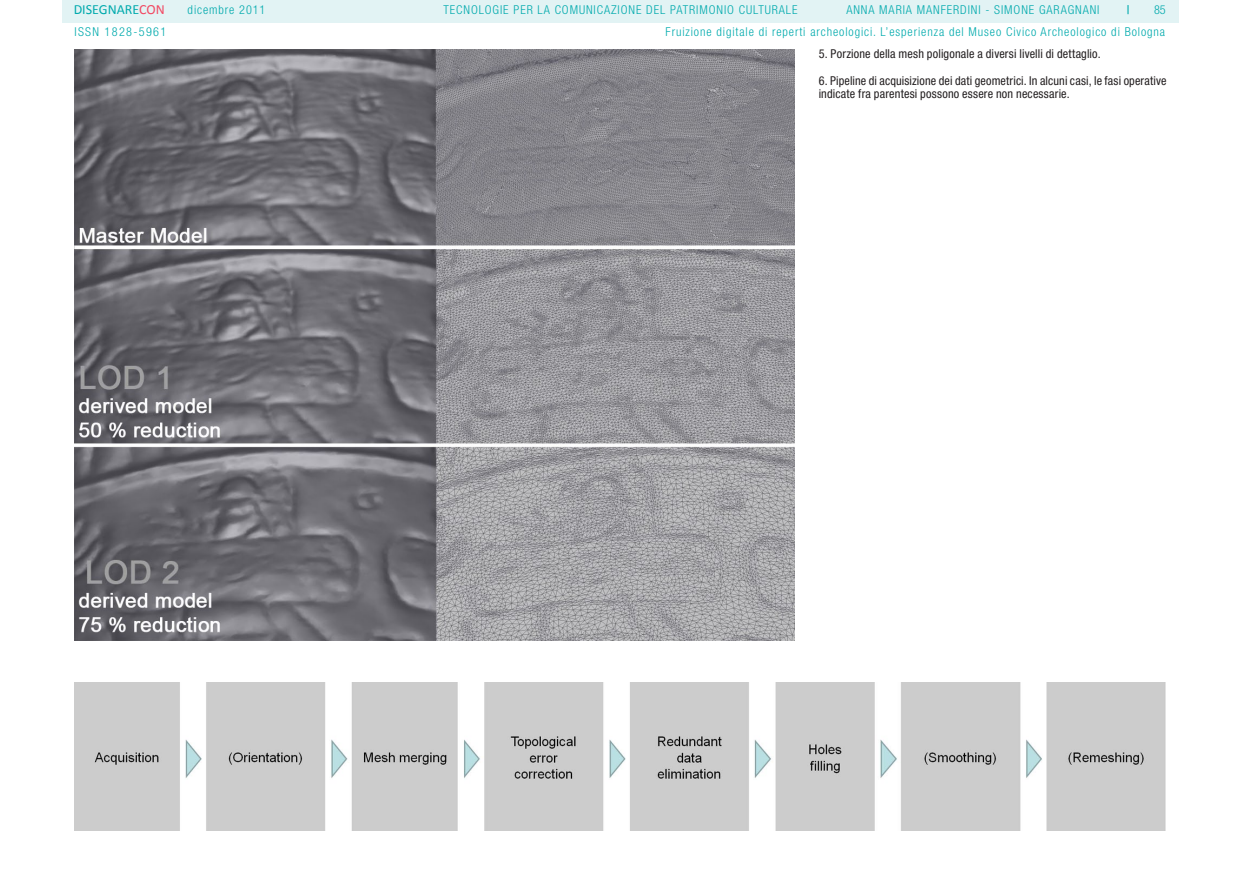
<style>
.page{position:relative;width:1241px;height:893px;background:#fff}
.page>*{position:absolute;margin:0;border:0;box-sizing:border-box;transform-origin:0 0}
.t1{font:14px "Calibri";color:#00aaad}
.t2{font:300 condensed 12.25px/21.3px "Helvetica Neue LT Std";letter-spacing:.075em;color:#00aaad;text-align:right}
.Figg_Didascalie{font:condensed 12.25px/13.1px "Helvetica Neue LT Std";letter-spacing:.01em;color:#231f20}
.t3{font:300 condensed 12.25px "Helvetica Neue LT Std";letter-spacing:.11em;color:#00aaad}
.t4{font:500 condensed 12.25px "Helvetica Neue LT Std";color:#00aaad}
.s1{color:#f24862}
</style>
<div class="page">
<div style="left:62px;top:0;width:1116px;height:23px;background:#e2f3f4"></div>
<img style="left:74px;top:50px;width:720px;height:590px">
<img style="left:74px;top:682px;width:1091px;height:149px">
<p class="t1" style="left:74px;top:1px;width:93px">DISEGNARE<span class="s1">CON</span></p>
<p class="t2" style="left:846px;top:-1px;width:255px">ANNA MARIA MANFERDINI - SIMONE GARAGNANI</p>
<p class="t4" style="left:1126px;top:3px;width:4px">|</p>
<p class="t2" style="left:188px;top:-1px;width:79px">dicembre 2011</p>
<p class="t2" style="left:443px;top:-1px;width:355px">TECNOLOGIE PER LA COMUNICAZIONE DEL PATRIMONIO CULTURALE</p>
<p class="t2" style="left:665px;top:-1px;width:501px">85<br>Fruizione digitale di reperti archeologici. L’esperienza del Museo Civico Archeologico di Bologna</p>
<p class="Figg_Didascalie" style="left:818px;top:47px;width:283px">5. Porzione della mesh poligonale a diversi livelli di dettaglio.</p>
<p class="Figg_Didascalie" style="left:818px;top:74px;width:349px">6. Pipeline di acquisizione dei dati geometrici. In alcuni casi, le fasi operative indicate fra parentesi possono essere non necessarie.</p>
<p class="t3" style="left:74px;top:24px;width:93px">ISSN 1828-5961</p>
</div>
